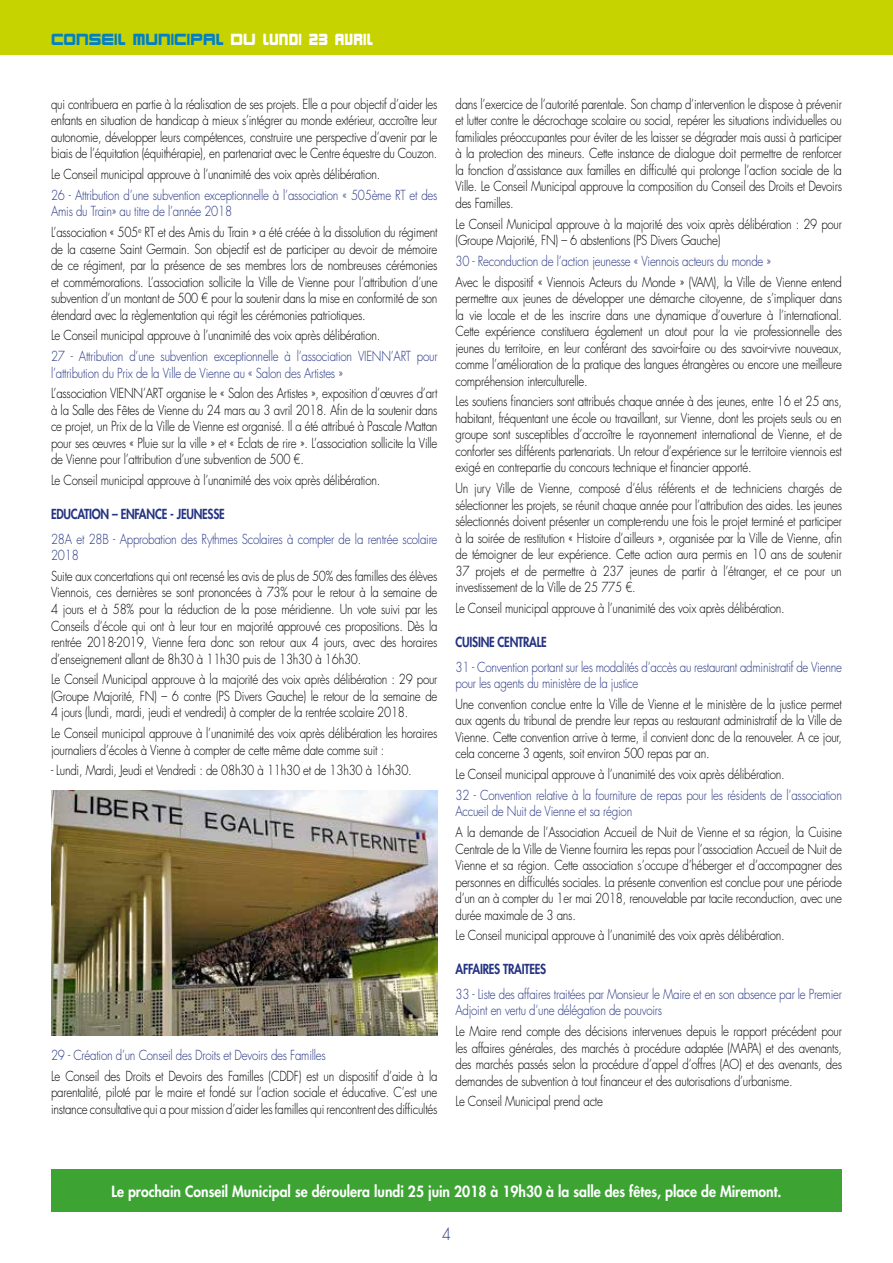
<style>
.page{position:relative;width:893px;height:1263px;background:#fff}
.page>*{position:absolute;margin:0;border:0;box-sizing:border-box;transform-origin:0 0}
.t1{font:300 16.5px "Futura Std";color:#253483;scale:.85 1}
.t2{font:800 15px "Futura Std";color:#fff;scale:.93 1}
.t3{font:700 15px "Karnivore";color:#0080c8}
.t4{font:300 13.5px/16.5px "Futura Std";letter-spacing:-.02em;color:#000;text-align:justify;scale:.85 1}
.t5{font:300 13.5px/16.5px "Futura Std";letter-spacing:-.02em;color:#253483;scale:.85 1}
.t6{font:800 13.5px "Futura Std";letter-spacing:-.02em;color:#253483;scale:.85 1}
.s1{color:#fff}
</style>
<div class="page">
<div style="left:0;top:0;width:893px;height:54px;background:#c7d300"></div>
<div style="left:51px;top:1169px;width:791px;height:43px;background:#3da434"></div>
<img style="left:51px;top:790px;width:386px;height:245px">
<p class="t3" style="left:51px;top:28px;width:324px">CONSEIL MUNICIPAL <span class="s1">DU LUNDI 23 AVRIL</span></p>
<p class="t4" style="left:51px;top:96px;width:456px">qui contribuera en partie à la réalisation de ses projets. Elle a pour objectif d’aider les enfants en situation de handicap à mieux s’intégrer au monde extérieur, accroître leur autonomie, développer leurs compétences, construire une perspective d’avenir par le biais de l’équitation (équithérapie), en partenariat avec le Centre équestre du Couzon.</p>
<p class="t4" style="left:51px;top:166px;width:389px">Le Conseil municipal approuve à l’unanimité des voix après délibération.</p>
<p class="t5" style="left:51px;top:187px;width:456px">26 - Attribution d’une subvention exceptionnelle à l’association « 505ème RT et des<br>Amis du Train» au titre de l’année 2018</p>
<p class="t4" style="left:51px;top:224px;width:456px">L’association « 505<sup>e</sup> RT et des Amis du Train » a été créée à la dissolution du régiment de la caserne Saint Germain. Son objectif est de participer au devoir de mémoire de ce régiment, par la présence de ses membres lors de nombreuses cérémonies et commémorations. L’association sollicite la Ville de Vienne pour l’attribution d’une subvention d’un montant de 500 € pour la soutenir dans la mise en conformité de son étendard avec la règlementation qui régit les cérémonies patriotiques.</p>
<p class="t4" style="left:51px;top:328px;width:389px">Le Conseil municipal approuve à l’unanimité des voix après délibération.</p>
<p class="t5" style="left:51px;top:348px;width:456px">27 - Attribution d’une subvention exceptionnelle à l’association VIENN’ART pour l’attribution du Prix de la Ville de Vienne au « Salon des Artistes »</p>
<p class="t4" style="left:51px;top:386px;width:456px">L’association VIENN’ART organise le « Salon des Artistes », exposition d’œuvres d’art à la Salle des Fêtes de Vienne du 24 mars au 3 avril 2018. Afin de la soutenir dans ce projet, un Prix de la Ville de Vienne est organisé. Il a été attribué à Pascale Mattan pour ses œuvres « Pluie sur la ville » et « Eclats de rire ». L’association sollicite la Ville de Vienne pour l’attribution d’une subvention de 500 €.</p>
<p class="t4" style="left:51px;top:472px;width:389px">Le Conseil municipal approuve à l’unanimité des voix après délibération.</p>
<p class="t6" style="left:51px;top:505px;width:206px">EDUCATION – ENFANCE - JEUNESSE</p>
<p class="t5" style="left:51px;top:531px;width:456px">28A et 28B - Approbation des Rythmes Scolaires à compter de la rentrée scolaire<br>2018</p>
<p class="t4" style="left:51px;top:568px;width:456px">Suite aux concertations qui ont recensé les avis de plus de 50% des familles des élèves Viennois, ces dernières se sont prononcées à 73% pour le retour à la semaine de 4 jours et à 58% pour la réduction de la pose méridienne. Un vote suivi par les Conseils d’école qui ont à leur tour en majorité approuvé ces propositions. Dès la rentrée 2018-2019, Vienne fera donc son retour aux 4 jours, avec des horaires d’enseignement allant de 8h30 à 11h30 puis de 13h30 à 16h30.</p>
<p class="t4" style="left:51px;top:671px;width:456px">Le Conseil Municipal approuve à la majorité des voix après délibération : 29 pour (Groupe Majorité, FN) – 6 contre (PS Divers Gauche) le retour de la semaine de 4 jours (lundi, mardi, jeudi et vendredi) à compter de la rentrée scolaire 2018.</p>
<p class="t4" style="left:51px;top:725px;width:456px">Le Conseil municipal approuve à l’unanimité des voix après délibération les horaires journaliers d’écoles à Vienne à compter de cette même date comme suit :</p>
<p class="t4" style="left:51px;top:762px;width:426px">- Lundi, Mardi, Jeudi et Vendredi : de 08h30 à 11h30 et de 13h30 à 16h30.</p>
<p class="t5" style="left:51px;top:1047px;width:325px">29 - Création d’un Conseil des Droits et Devoirs des Familles</p>
<p class="t4" style="left:51px;top:1068px;width:456px">Le Conseil des Droits et Devoirs des Familles (CDDF) est un dispositif d’aide à la parentalité, piloté par le maire et fondé sur l’action sociale et éducative. C’est une instance consultative qui a pour mission d’aider les familles qui rencontrent des difficultés</p>
<p class="t4" style="left:455px;top:96px;width:456px">dans l’exercice de l’autorité parentale. Son champ d’intervention le dispose à prévenir et lutter contre le décrochage scolaire ou social, repérer les situations individuelles ou familiales préoccupantes pour éviter de les laisser se dégrader mais aussi à participer à la protection des mineurs. Cette instance de dialogue doit permettre de renforcer la fonction d’assistance aux familles en difficulté qui prolonge l’action sociale de la Ville. Le Conseil Municipal approuve la composition du Conseil des Droits et Devoirs des Familles.</p>
<p class="t4" style="left:455px;top:216px;width:456px">Le Conseil Municipal approuve à la majorité des voix après délibération : 29 pour (Groupe Majorité, FN) – 6 abstentions (PS Divers Gauche)</p>
<p class="t5" style="left:455px;top:253px;width:373px">30 - Reconduction de l’action jeunesse « Viennois acteurs du monde »</p>
<p class="t4" style="left:455px;top:274px;width:456px">Avec le dispositif « Viennois Acteurs du Monde » (VAM), la Ville de Vienne entend permettre aux jeunes de développer une démarche citoyenne, de s’impliquer dans la vie locale et de les inscrire dans une dynamique d’ouverture à l’international.<br>Cette expérience constituera également un atout pour la vie professionnelle des jeunes du territoire, en leur conférant des savoir-faire ou des savoir-vivre nouveaux, comme l’amélioration de la pratique des langues étrangères ou encore une meilleure compréhension interculturelle.</p>
<p class="t4" style="left:455px;top:394px;width:456px">Les soutiens financiers sont attribués chaque année à des jeunes, entre 16 et 25 ans, habitant, fréquentant une école ou travaillant, sur Vienne, dont les projets seuls ou en groupe sont susceptibles d’accroître le rayonnement international de Vienne, et de conforter ses différents partenariats. Un retour d’expérience sur le territoire viennois est exigé en contrepartie du concours technique et financier apporté.</p>
<p class="t4" style="left:455px;top:480px;width:456px">Un jury Ville de Vienne, composé d’élus référents et de techniciens chargés de sélectionner les projets, se réunit chaque année pour l’attribution des aides. Les jeunes sélectionnés doivent présenter un compte-rendu une fois le projet terminé et participer à la soirée de restitution « Histoire d’ailleurs », organisée par la Ville de Vienne, afin de témoigner de leur expérience. Cette action aura permis en 10 ans de soutenir 37 projets et de permettre à 237 jeunes de partir à l’étranger, et ce pour un investissement de la Ville de 25 775 €.</p>
<p class="t4" style="left:455px;top:600px;width:389px">Le Conseil municipal approuve à l’unanimité des voix après délibération.</p>
<p class="t6" style="left:455px;top:633px;width:109px">CUISINE CENTRALE</p>
<p class="t5" style="left:455px;top:659px;width:456px">31 - Convention portant sur les modalités d’accès au restaurant administratif de Vienne pour les agents du ministère de la justice</p>
<p class="t4" style="left:455px;top:696px;width:456px">Une convention conclue entre la Ville de Vienne et le ministère de la justice permet aux agents du tribunal de prendre leur repas au restaurant administratif de la Ville de Vienne. Cette convention arrive à terme, il convient donc de la renouveler. A ce jour, cela concerne 3 agents, soit environ 500 repas par an.</p>
<p class="t4" style="left:455px;top:766px;width:389px">Le Conseil municipal approuve à l’unanimité des voix après délibération.</p>
<p class="t5" style="left:455px;top:787px;width:456px">32 - Convention relative à la fourniture de repas pour les résidents de l’association<br>Accueil de Nuit de Vienne et sa région</p>
<p class="t4" style="left:455px;top:824px;width:456px">A la demande de l’Association Accueil de Nuit de Vienne et sa région, la Cuisine Centrale de la Ville de Vienne fournira les repas pour l’association Accueil de Nuit de Vienne et sa région. Cette association s’occupe d’héberger et d’accompagner des personnes en difficultés sociales. La présente convention est conclue pour une période d’un an à compter du 1er mai 2018, renouvelable par tacite reconduction, avec une durée maximale de 3 ans.</p>
<p class="t4" style="left:455px;top:927px;width:389px">Le Conseil municipal approuve à l’unanimité des voix après délibération.</p>
<p class="t6" style="left:455px;top:960px;width:108px">AFFAIRES TRAITEES</p>
<p class="t5" style="left:455px;top:986px;width:456px">33 - Liste des affaires traitées par Monsieur le Maire et en son absence par le Premier<br>Adjoint en vertu d’une délégation de pouvoirs</p>
<p class="t4" style="left:455px;top:1023px;width:456px">Le Maire rend compte des décisions intervenues depuis le rapport précédent pour les affaires générales, des marchés à procédure adaptée (MAPA) et des avenants, des marchés passés selon la procédure d’appel d’offres (AO) et des avenants, des demandes de subvention à tout financeur et des autorisations d’urbanisme.</p>
<p class="t4" style="left:455px;top:1093px;width:175px">Le Conseil Municipal prend acte</p>
<p class="t2" style="left:111px;top:1182px;width:722px">Le prochain Conseil Municipal se déroulera lundi 25 juin 2018 à 19h30 à la salle des fêtes, place de Miremont.</p>
<p class="t1" style="left:442px;top:1224px;width:12px">4</p>
</div>
